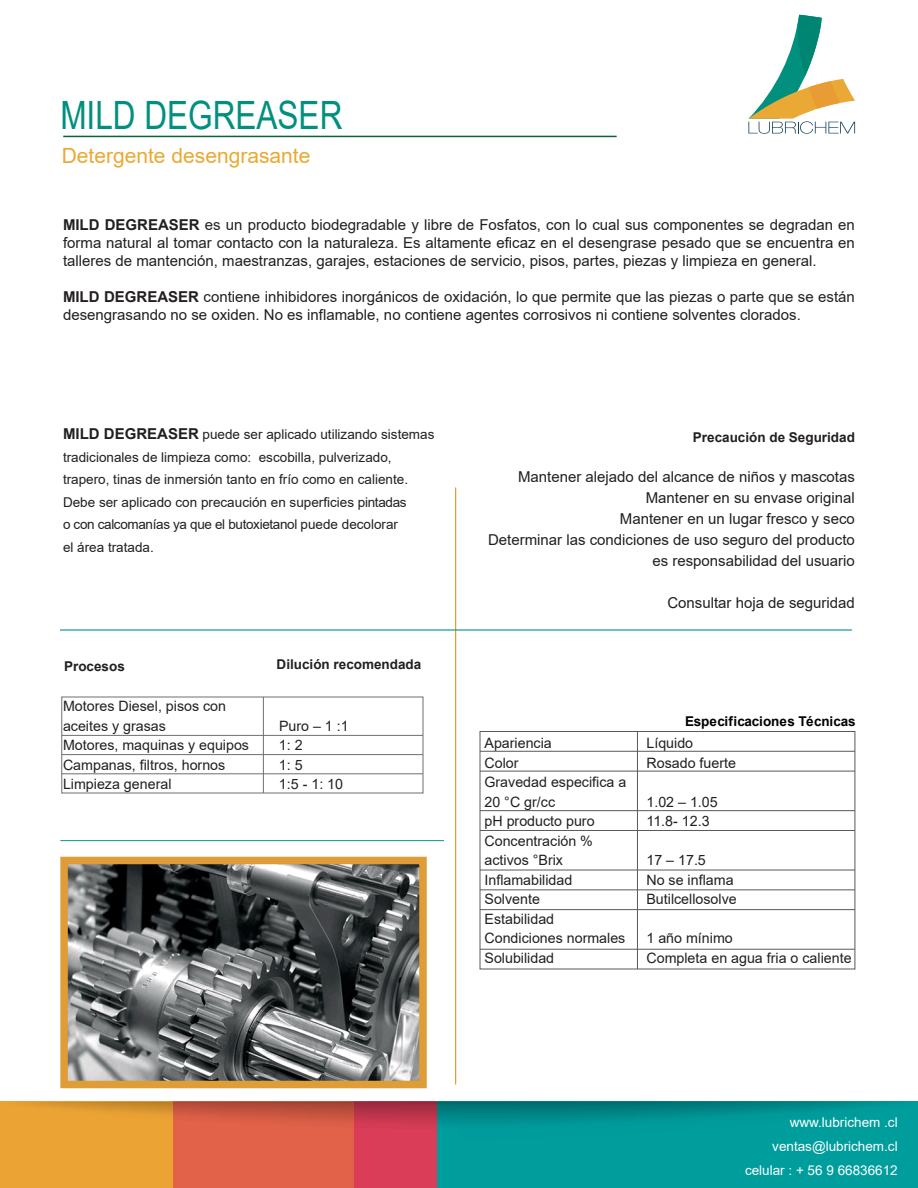
<style>
.page{position:relative;width:918px;height:1188px;background:#fff}
.page>*{position:absolute;margin:0;border:0;box-sizing:border-box;transform-origin:0 0}
.t1{font:39px "Arial";color:#00907d;scale:.81 1}
.t2{font:21px "Arial";color:#eaa934}
.t3{font:15px/21px "Arial";color:#231f20;text-align:justify}
.t4{font:14.25px/19.5px "Arial";color:#231f20}
.t5{font:13.5px/22.5px "Arial";color:#231f20}
.t6{font:13.5px/24px "Arial";color:#fff;text-align:right}
.t7{font:700 13.5px "Arial";color:#231f20}
.t8{font:700 13.5px "Arial";letter-spacing:-.005em;color:#000001}
.s1{font-weight:700}
.s2{font-weight:700;font-size:15px}
</style>
<div class="page">
<div style="left:0;top:1101px;width:174px;height:87px;background:#eba334"></div>
<div style="left:174px;top:1101px;width:180px;height:87px;background:#e16149"></div>
<div style="left:354px;top:1101px;width:167px;height:87px;background:#d93d58"></div>
<div style="left:437px;top:1101px;width:481px;height:87px;background:#009d9d"></div>
<svg style="left:27px;top:1101px;width:858px;height:38px"></svg>
<svg style="left:748px;top:15px;width:107px;height:119px"></svg>
<hr style="left:63px;top:136px;width:554px;height:1px;background:#0a633a">
<hr style="left:455px;top:488px;width:1px;height:596px;background:#df9d37">
<hr style="left:60px;top:629px;width:792px;height:2px;background:#009292">
<hr style="left:60px;top:840px;width:384px;height:1px;background:#009292">
<div style="left:480px;top:731px;width:375px;height:238px;border:1px solid #58595b"></div>
<hr style="left:480px;top:949px;width:375px;height:1px;background:#58595b">
<hr style="left:480px;top:909px;width:375px;height:1px;background:#58595b">
<hr style="left:480px;top:890px;width:375px;height:1px;background:#58595b">
<hr style="left:480px;top:870px;width:375px;height:1px;background:#58595b">
<hr style="left:480px;top:830px;width:375px;height:1px;background:#58595b">
<hr style="left:480px;top:810px;width:375px;height:1px;background:#58595b">
<hr style="left:480px;top:771px;width:375px;height:1px;background:#58595b">
<hr style="left:480px;top:751px;width:375px;height:1px;background:#58595b">
<hr style="left:637px;top:731px;width:1px;height:238px;background:#58595b">
<hr style="left:62px;top:774px;width:361px;height:1px;background:#6d6e71">
<hr style="left:62px;top:754px;width:361px;height:1px;background:#6d6e71">
<hr style="left:62px;top:735px;width:361px;height:1px;background:#6d6e71">
<hr style="left:263px;top:697px;width:1px;height:96px;background:#6d6e71">
<img style="left:69px;top:866px;width:349px;height:213px">
<div style="left:60px;top:857px;width:367px;height:231px;border:8px solid #df9d37"></div>
<h1 class="t1" style="left:60px;top:88px;width:350px">MILD DEGREASER</h1>
<h2 class="t2" style="left:62px;top:141px;width:250px">Detergente desengrasante</h2>
<p class="t3" style="left:63px;top:215px;width:793px;line-height:18px"><span class="s1">MILD DEGREASER</span> es un producto biodegradable y libre de Fosfatos, con lo cual sus componentes se degradan en forma natural al tomar contacto con la naturaleza. Es altamente eficaz en el desengrase pesado que se encuentra en talleres de mantención, maestranzas, garajes, estaciones de servicio, pisos, partes, piezas y limpieza en general.</p>
<p class="t3" style="left:63px;top:287px;width:793px;line-height:18px"><span class="s1">MILD DEGREASER</span> contiene inhibidores inorgánicos de oxidación, lo que permite que las piezas o parte que se están desengrasando no se oxiden. No es inflamable, no contiene agentes corrosivos ni contiene solventes clorados.</p>
<p class="t5" style="left:63px;top:423px;width:373px"><span class="s2">MILD DEGREASER</span> puede ser aplicado utilizando sistemas tradicionales de limpieza como: escobilla, pulverizado, trapero, tinas de inmersión tanto en frío como en caliente.<br>Debe ser aplicado con precaución en superficies pintadas<br>o con calcomanías ya que el butoxietanol puede decolorar<br>el área tratada.</p>
<p class="t7" style="left:64px;top:657px;width:62px">Procesos</p>
<p class="t4" style="left:63px;top:696px;width:165px">Motores Diesel, pisos con aceites y grasas</p>
<p class="t7" style="left:277px;top:655px;width:146px">Dilución recomendada</p>
<p class="t4" style="left:279px;top:716px;width:71px">Puro – 1 :1</p>
<p class="t4" style="left:63px;top:735px;width:188px">Motores, maquinas y equipos</p>
<p class="t4" style="left:279px;top:735px;width:25px">1: 2</p>
<p class="t4" style="left:63px;top:755px;width:164px">Campanas, filtros, hornos</p>
<p class="t4" style="left:279px;top:755px;width:25px">1: 5</p>
<p class="t4" style="left:63px;top:774px;width:110px">Limpieza general</p>
<p class="t4" style="left:279px;top:774px;width:66px">1:5 - 1: 10</p>
<p class="t7" style="left:693px;top:428px;width:164px">Precaución de Seguridad</p>
<p class="t3" style="left:488px;top:467px;width:368px;text-align:right">Mantener alejado del alcance de niños y mascotas Mantener en su envase original<br>Mantener en un lugar fresco y seco<br>Determinar las condiciones de uso seguro del producto es responsabilidad del usuario</p>
<p class="t3" style="left:667px;top:593px;width:189px">Consultar hoja de seguridad</p>
<p class="t8" style="left:685px;top:712px;width:172px">Especificaciones Técnicas</p>
<p class="t4" style="left:484px;top:734px;width:69px">Apariencia</p>
<p class="t4" style="left:646px;top:734px;width:48px">Líquido</p>
<p class="t4" style="left:484px;top:753px;width:36px">Color</p>
<p class="t4" style="left:646px;top:753px;width:91px">Rosado fuerte</p>
<p class="t4" style="left:484px;top:773px;width:143px">Gravedad especifica a<br>20 °C gr/cc</p>
<p class="t4" style="left:646px;top:792px;width:73px">1.02 – 1.05</p>
<p class="t4" style="left:484px;top:812px;width:112px">pH producto puro</p>
<p class="t4" style="left:646px;top:812px;width:65px">11.8- 12.3</p>
<p class="t4" style="left:484px;top:831px;width:110px">Concentración % activos °Brix</p>
<p class="t4" style="left:646px;top:851px;width:61px">17 – 17.5</p>
<p class="t4" style="left:484px;top:870px;width:89px">Inflamabilidad</p>
<p class="t4" style="left:646px;top:870px;width:89px">No se inflama</p>
<p class="t4" style="left:484px;top:890px;width:57px">Solvente</p>
<p class="t4" style="left:646px;top:890px;width:92px">Butilcellosolve</p>
<p class="t4" style="left:484px;top:909px;width:142px">Estabilidad<br>Condiciones normales</p>
<p class="t4" style="left:646px;top:929px;width:88px">1 año mínimo</p>
<p class="t4" style="left:484px;top:948px;width:71px">Solubilidad</p>
<p class="t4" style="left:646px;top:948px;width:207px">Completa en agua fria o caliente</p>
<p class="t6" style="left:745px;top:1110px;width:154px">www.lubrichem .cl ventas@lubrichem.cl celular : + 56 9 66836612</p>
</div>
